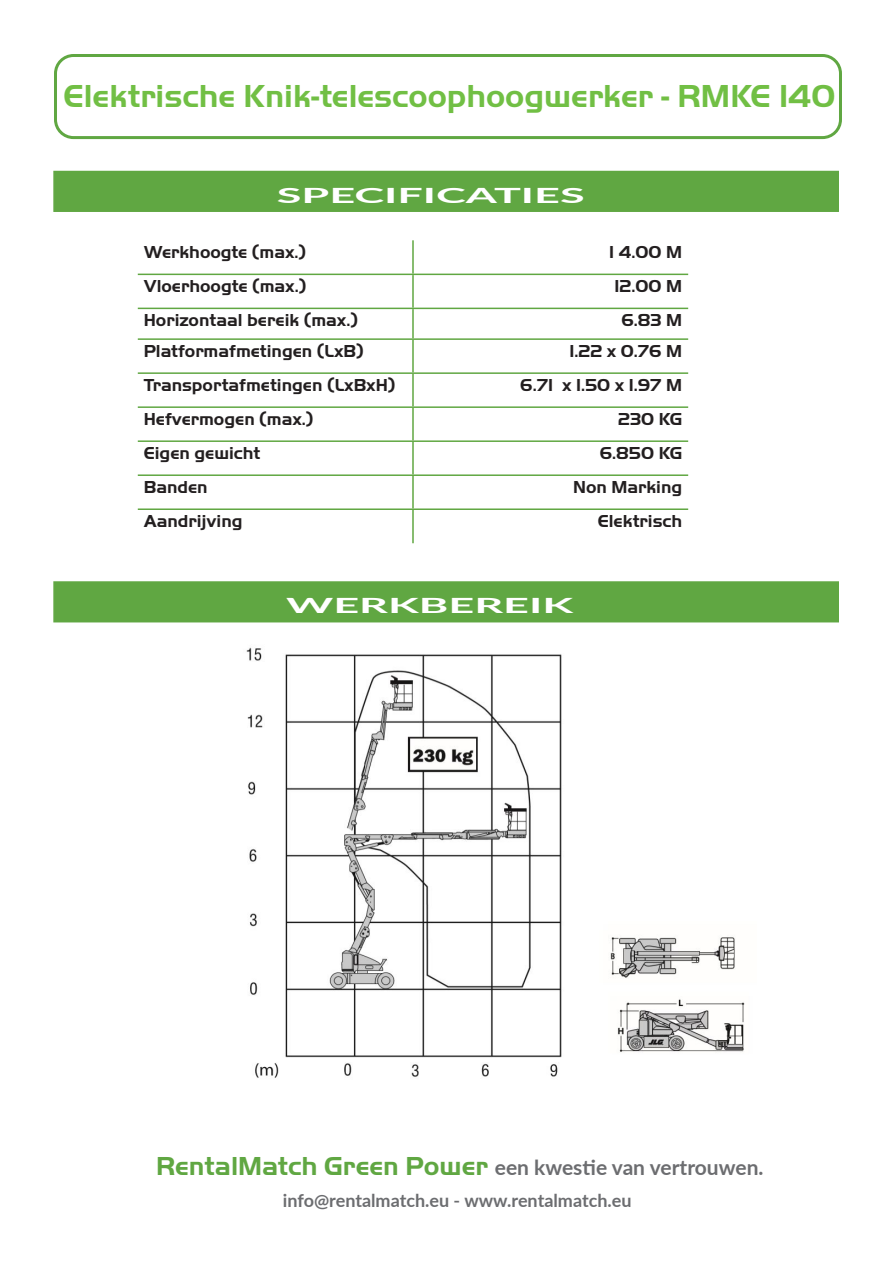
<style>
.page{position:relative;width:893px;height:1263px;background:#fff}
.page>*{position:absolute;margin:0;border:0;box-sizing:border-box;transform-origin:0 0}
.Pull_Text_-_Align_Le{font:700 33px "Handel Got D";color:#71bf44}
.Body_Text_-_Align_Le{font:700 21px "Lato";color:#6c6d70}
.t1{font:700 21px "Lato";color:#fff;scale:2.14 1}
.t2{font:700 18px "Handel Got D";color:#231f20}
.Body_Text_-_Align_Le-2{font:700 18px "Lato";color:#6c6d70}
.s1{font-family:"Handel Got D";font-size:27px;color:#60a742}
</style>
<div class="page">
<div style="left:54px;top:54px;width:788px;height:85px;border:3px solid #60a742;border-radius:18px"></div>
<svg style="left:138px;top:273px;width:550px;height:37px"></svg>
<hr style="left:412px;top:240px;width:2px;height:34px;background:#60a742">
<hr style="left:138px;top:274px;width:275px;height:1px;background:#60a742">
<hr style="left:413px;top:274px;width:275px;height:1px;background:#60a742">
<hr style="left:412px;top:275px;width:2px;height:33px;background:#60a742">
<hr style="left:138px;top:308px;width:275px;height:1px;background:#60a742">
<hr style="left:413px;top:308px;width:275px;height:1px;background:#60a742">
<hr style="left:412px;top:309px;width:2px;height:29px;background:#60a742">
<hr style="left:138px;top:338px;width:275px;height:2px;background:#60a742">
<hr style="left:413px;top:338px;width:275px;height:2px;background:#60a742">
<hr style="left:412px;top:340px;width:2px;height:32px;background:#60a742">
<hr style="left:138px;top:372px;width:275px;height:2px;background:#60a742">
<hr style="left:413px;top:372px;width:275px;height:2px;background:#60a742">
<hr style="left:412px;top:374px;width:2px;height:32px;background:#60a742">
<hr style="left:138px;top:406px;width:275px;height:2px;background:#60a742">
<hr style="left:413px;top:406px;width:275px;height:2px;background:#60a742">
<hr style="left:412px;top:408px;width:2px;height:32px;background:#60a742">
<hr style="left:138px;top:440px;width:275px;height:2px;background:#60a742">
<hr style="left:413px;top:440px;width:275px;height:2px;background:#60a742">
<hr style="left:412px;top:442px;width:2px;height:32px;background:#60a742">
<hr style="left:138px;top:474px;width:275px;height:2px;background:#60a742">
<hr style="left:413px;top:474px;width:275px;height:2px;background:#60a742">
<hr style="left:412px;top:476px;width:2px;height:32px;background:#60a742">
<hr style="left:138px;top:508px;width:275px;height:2px;background:#60a742">
<hr style="left:413px;top:508px;width:275px;height:2px;background:#60a742">
<hr style="left:412px;top:510px;width:2px;height:33px;background:#60a742">
<div style="left:53px;top:581px;width:786px;height:41px;background:#60a742;border:2px solid #60a742"></div>
<div style="left:53px;top:171px;width:786px;height:41px;background:#60a742"></div>
<img style="left:246px;top:647px;width:499px;height:431px">
<p class="Pull_Text_-_Align_Le" style="left:64px;top:77px;width:773px">Elektrische Knik-telescoophoogwerker - RMKE 140</p>
<p class="t1" style="left:277px;top:179px;width:145px">SPECIFICATIES</p>
<p class="t2" style="left:144px;top:242px;width:164px">Werkhoogte (max.)</p>
<p class="t2" style="left:609px;top:242px;width:74px">1 4.00 M</p>
<p class="t2" style="left:144px;top:276px;width:164px">Vloerhoogte (max.)</p>
<p class="t2" style="left:615px;top:276px;width:69px">12.00 M</p>
<p class="t2" style="left:144px;top:310px;width:216px">Horizontaal bereik (max.)</p>
<p class="t2" style="left:621px;top:310px;width:62px">6.83 M</p>
<p class="t2" style="left:144px;top:341px;width:221px">Platformafmetingen (LxB)</p>
<p class="t2" style="left:569px;top:341px;width:114px">1.22 x 0.76 M</p>
<p class="t2" style="left:144px;top:375px;width:253px">Transportafmetingen (LxBxH)</p>
<p class="t2" style="left:520px;top:375px;width:163px">6.71 x 1.50 x 1.97 M</p>
<p class="t2" style="left:144px;top:409px;width:171px">Hefvermogen (max.)</p>
<p class="t2" style="left:618px;top:409px;width:66px">230 KG</p>
<p class="t2" style="left:144px;top:443px;width:118px">Eigen gewicht</p>
<p class="t2" style="left:600px;top:443px;width:84px">6.850 KG</p>
<p class="t2" style="left:144px;top:477px;width:65px">Banden</p>
<p class="t2" style="left:573px;top:477px;width:111px">Non Marking</p>
<p class="t2" style="left:144px;top:511px;width:100px">Aandrijving</p>
<p class="t2" style="left:598px;top:511px;width:86px">Elektrisch</p>
<p class="t1" style="left:286px;top:590px;width:136px">WERKBEREIK</p>
<p class="Body_Text_-_Align_Le" style="left:156px;top:1152px;width:609px"><span class="s1">RentalMatch Green Power</span> een kwestie van vertrouwen.</p>
<p class="Body_Text_-_Align_Le-2" style="left:283px;top:1187px;width:350px">info@rentalmatch.eu - www.rentalmatch.eu</p>
</div>
